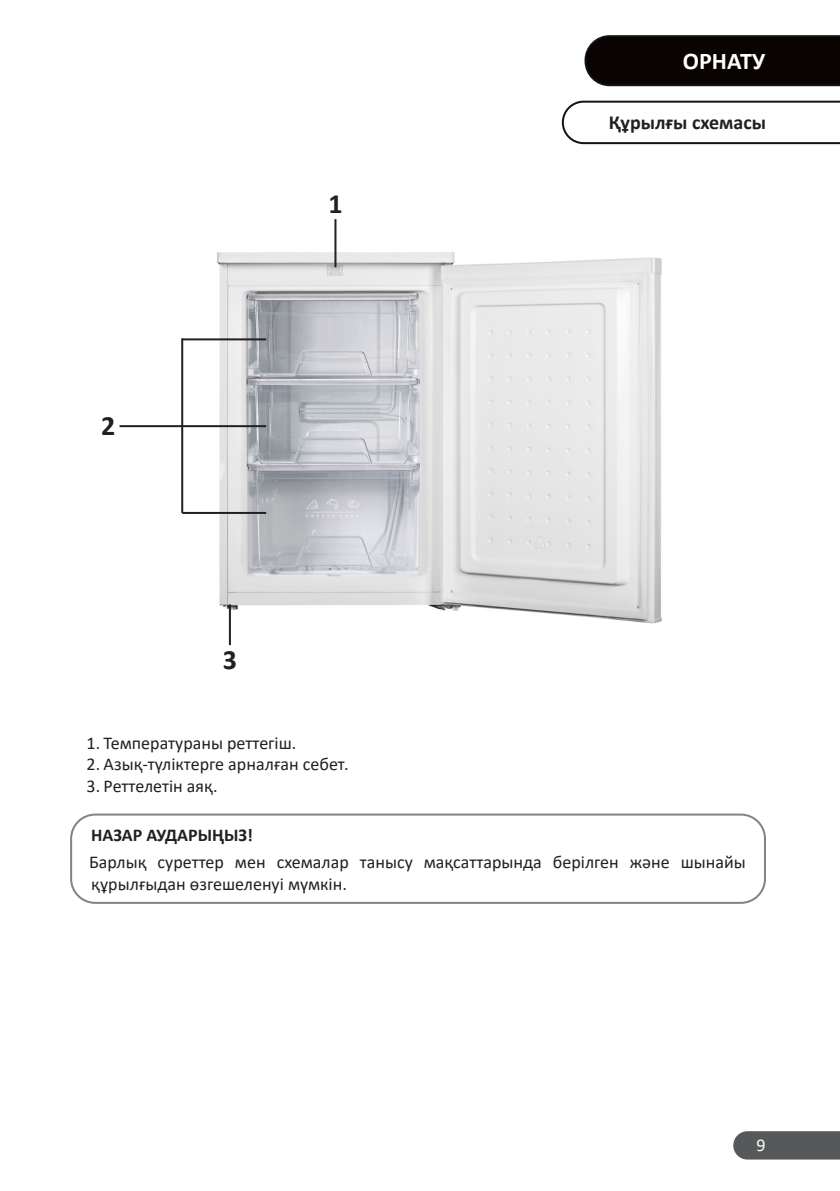
<style>
.page{position:relative;width:840px;height:1191px;background:#fff}
.page>*{position:absolute;margin:0;border:0;box-sizing:border-box;transform-origin:0 0}
.Цифры_на_схемах{font:700 28px "Calibri";color:#231f20}
.Заголовок_раздела{font:700 24px "Calibri";color:#fff}
.Подзаголовок{font:700 20px "Calibri";color:#231f20}
.Тексты_в__пузырях{font:18px/21.6px "Calibri";color:#231f20}
.Тексты_в__пузырях-2{font:700 18px "Calibri";color:#231f20}
.t1{font:18px "Calibri";color:#fff}
</style>
<div class="page">
<div style="left:733px;top:1131px;width:106px;height:28px;background:#57585a"></div>
<svg style="left:584px;top:35px;width:255px;height:51px"></svg>
<svg style="left:561px;top:101px;width:278px;height:43px"></svg>
<div style="left:70px;top:813px;width:695px;height:91px;border:2px solid #808285;border-radius:24px"></div>
<img style="left:205px;top:238px;width:457px;height:397px">
<hr style="left:229px;top:604px;width:2px;height:41px;background:#231f20">
<hr style="left:334px;top:219px;width:2px;height:48px;background:#231f20">
<hr style="left:182px;top:338px;width:84px;height:2px;background:#231f20">
<hr style="left:119px;top:425px;width:147px;height:2px;background:#231f20">
<hr style="left:182px;top:512px;width:84px;height:2px;background:#231f20">
<hr style="left:181px;top:338px;width:2px;height:175px;background:#231f20">
<p class="Заголовок_раздела" style="left:682px;top:44px;width:84px">ОРНАТУ</p>
<p class="Цифры_на_схемах" style="left:101px;top:405px;width:16px">2</p>
<p class="Цифры_на_схемах" style="left:328px;top:184px;width:16px">1</p>
<p class="Цифры_на_схемах" style="left:223px;top:640px;width:16px">3</p>
<p class="Тексты_в__пузырях" style="left:87px;top:731px;width:211px">1. Температураны реттегіш.</p>
<p class="Тексты_в__пузырях" style="left:87px;top:753px;width:263px">2. Азық-түліктерге арналған себет.</p>
<p class="Тексты_в__пузырях" style="left:87px;top:774px;width:132px">3. Реттелетін аяқ.</p>
<p class="Подзаголовок" style="left:608px;top:108px;width:159px">Құрылғы схемасы</p>
<p class="Тексты_в__пузырях-2" style="left:91px;top:822px;width:163px">НАЗАР АУДАРЫҢЫЗ!</p>
<p class="Тексты_в__пузырях" style="left:89px;top:851px;width:658px">Барлық суреттер мен схемалар танысу мақсаттарында берілген және шынайы құрылғыдан өзгешеленуі мүмкін.</p>
<p class="t1" style="left:756px;top:1133px;width:11px">9</p>
</div>
